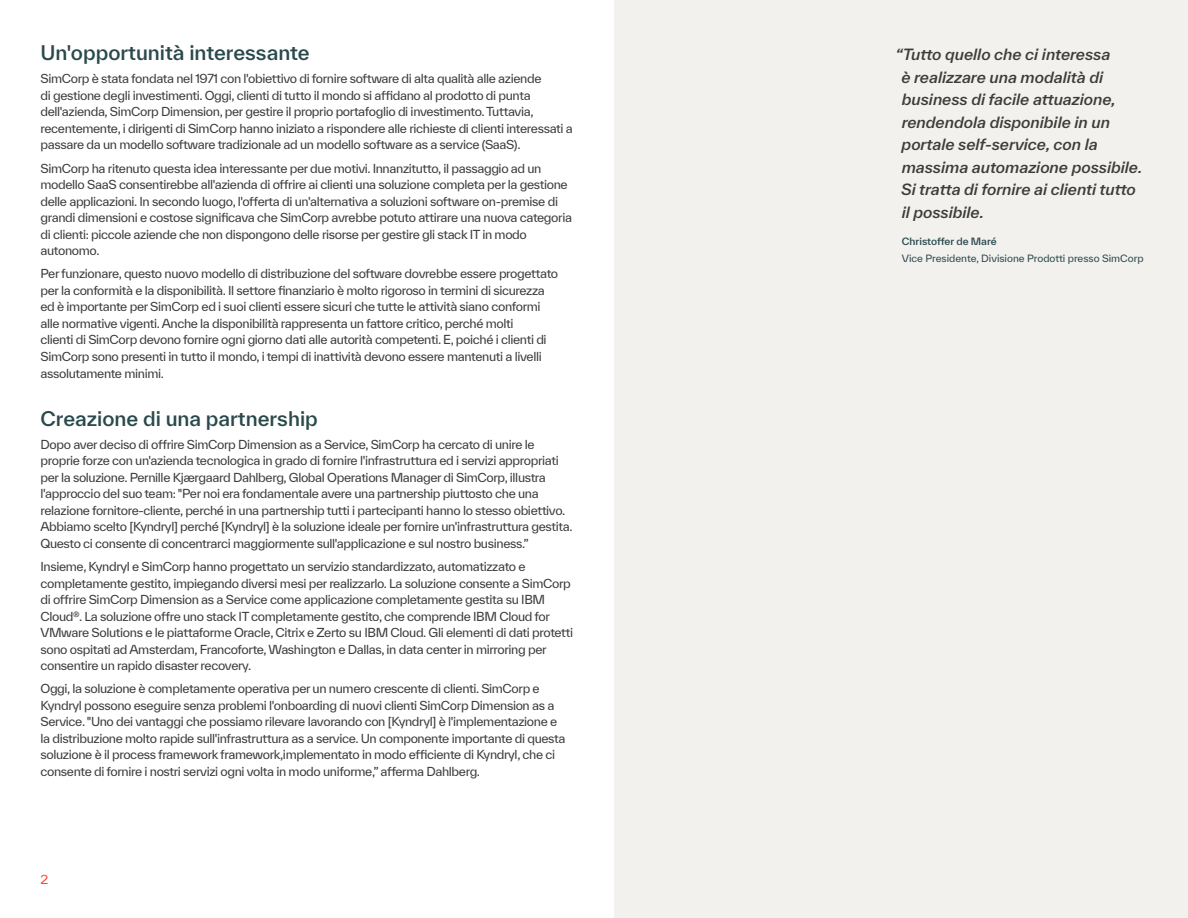
<style>
.page{position:relative;width:1188px;height:918px;background:#fff}
.page>*{position:absolute;margin:0;border:0;box-sizing:border-box;transform-origin:0 0}
.t1{font:500 19.5px "TWK Everett";color:#2a494c}
.t2{font:italic 500 15px/22.5px "TWK Everett";color:#3d3c3c}
.t3{font:12px/16.5px "TWK Everett";letter-spacing:-.03em;color:#3d3c3c}
.t4{font:12px "TWK Everett";color:#ff462d}
.t5{font:9.75px "TWK Everett";color:#2a494c}
.t6{font:500 9.75px "TWK Everett";color:#2a494c}
</style>
<div class="page">
<div style="left:614px;top:0;width:574px;height:918px;background:#f2f1ee"></div>
<h1 class="t1" style="left:40px;top:39px;width:271px">Un'opportunità interessante</h1>
<p class="t3" style="left:40px;top:71px;width:534px">SimCorp è stata fondata nel 1971 con l'obiettivo di fornire software di alta qualità alle aziende<br>di gestione degli investimenti. Oggi, clienti di tutto il mondo si affidano al prodotto di punta dell'azienda, SimCorp Dimension, per gestire il proprio portafoglio di investimento. Tuttavia, recentemente, i dirigenti di SimCorp hanno iniziato a rispondere alle richieste di clienti interessati a passare da un modello software tradizionale ad un modello software as a service (SaaS).</p>
<p class="t3" style="left:40px;top:160px;width:533px">SimCorp ha ritenuto questa idea interessante per due motivi. Innanzitutto, il passaggio ad un modello SaaS consentirebbe all'azienda di offrire ai clienti una soluzione completa per la gestione delle applicazioni. In secondo luogo, l'offerta di un'alternativa a soluzioni software on-premise di grandi dimensioni e costose significava che SimCorp avrebbe potuto attirare una nuova categoria di clienti: piccole aziende che non dispongono delle risorse per gestire gli stack IT in modo autonomo.</p>
<p class="t3" style="left:40px;top:265px;width:519px">Per funzionare, questo nuovo modello di distribuzione del software dovrebbe essere progettato per la conformità e la disponibilità. Il settore finanziario è molto rigoroso in termini di sicurezza ed è importante per SimCorp ed i suoi clienti essere sicuri che tutte le attività siano conformi alle normative vigenti. Anche la disponibilità rappresenta un fattore critico, perché molti<br>clienti di SimCorp devono fornire ogni giorno dati alle autorità competenti. E, poiché i clienti di SimCorp sono presenti in tutto il mondo, i tempi di inattività devono essere mantenuti a livelli assolutamente minimi.</p>
<h1 class="t1" style="left:40px;top:404px;width:279px">Creazione di una partnership</h1>
<p class="t3" style="left:40px;top:436px;width:534px">Dopo aver deciso di offrire SimCorp Dimension as a Service, SimCorp ha cercato di unire le proprie forze con un'azienda tecnologica in grado di fornire l'infrastruttura ed i servizi appropriati per la soluzione. Pernille Kjærgaard Dahlberg, Global Operations Manager di SimCorp, illustra l'approccio del suo team: "Per noi era fondamentale avere una partnership piuttosto che una relazione fornitore-cliente, perché in una partnership tutti i partecipanti hanno lo stesso obiettivo.<br>Abbiamo scelto [Kyndryl] perché [Kyndryl] è la soluzione ideale per fornire un'infrastruttura gestita.<br>Questo ci consente di concentrarci maggiormente sull'applicazione e sul nostro business.”</p>
<p class="t3" style="left:40px;top:558px;width:534px">Insieme, Kyndryl e SimCorp hanno progettato un servizio standardizzato, automatizzato e completamente gestito, impiegando diversi mesi per realizzarlo. La soluzione consente a SimCorp di offrire SimCorp Dimension as a Service come applicazione completamente gestita su IBM Cloud<sup>®</sup>. La soluzione offre uno stack IT completamente gestito, che comprende IBM Cloud for VMware Solutions e le piattaforme Oracle, Citrix e Zerto su IBM Cloud. Gli elementi di dati protetti sono ospitati ad Amsterdam, Francoforte, Washington e Dallas, in data center in mirroring per consentire un rapido disaster recovery.</p>
<p class="t3" style="left:40px;top:680px;width:526px">Oggi, la soluzione è completamente operativa per un numero crescente di clienti. SimCorp e Kyndryl possono eseguire senza problemi l'onboarding di nuovi clienti SimCorp Dimension as a Service. "Uno dei vantaggi che possiamo rilevare lavorando con [Kyndryl] è l'implementazione e la distribuzione molto rapide sull'infrastruttura as a service. Un componente importante di questa soluzione è il process framework framework,implementato in modo efficiente di Kyndryl, che ci consente di fornire i nostri servizi ogni volta in modo uniforme,” afferma Dahlberg.</p>
<p class="t4" style="left:40px;top:871px;width:9px">2</p>
<p class="t2" style="left:901px;top:43px;width:243px;text-indent:-5px">“Tutto quello che ci interessa<br>è realizzare una modalità di business di facile attuazione, rendendola disponibile in un portale self-service, con la massima automazione possibile.<br>Si tratta di fornire ai clienti tutto il possibile.</p>
<p class="t6" style="left:902px;top:234px;width:96px">Christoffer de Maré</p>
<p class="t5" style="left:902px;top:251px;width:243px">Vice Presidente, Divisione Prodotti presso SimCorp</p>
</div>
